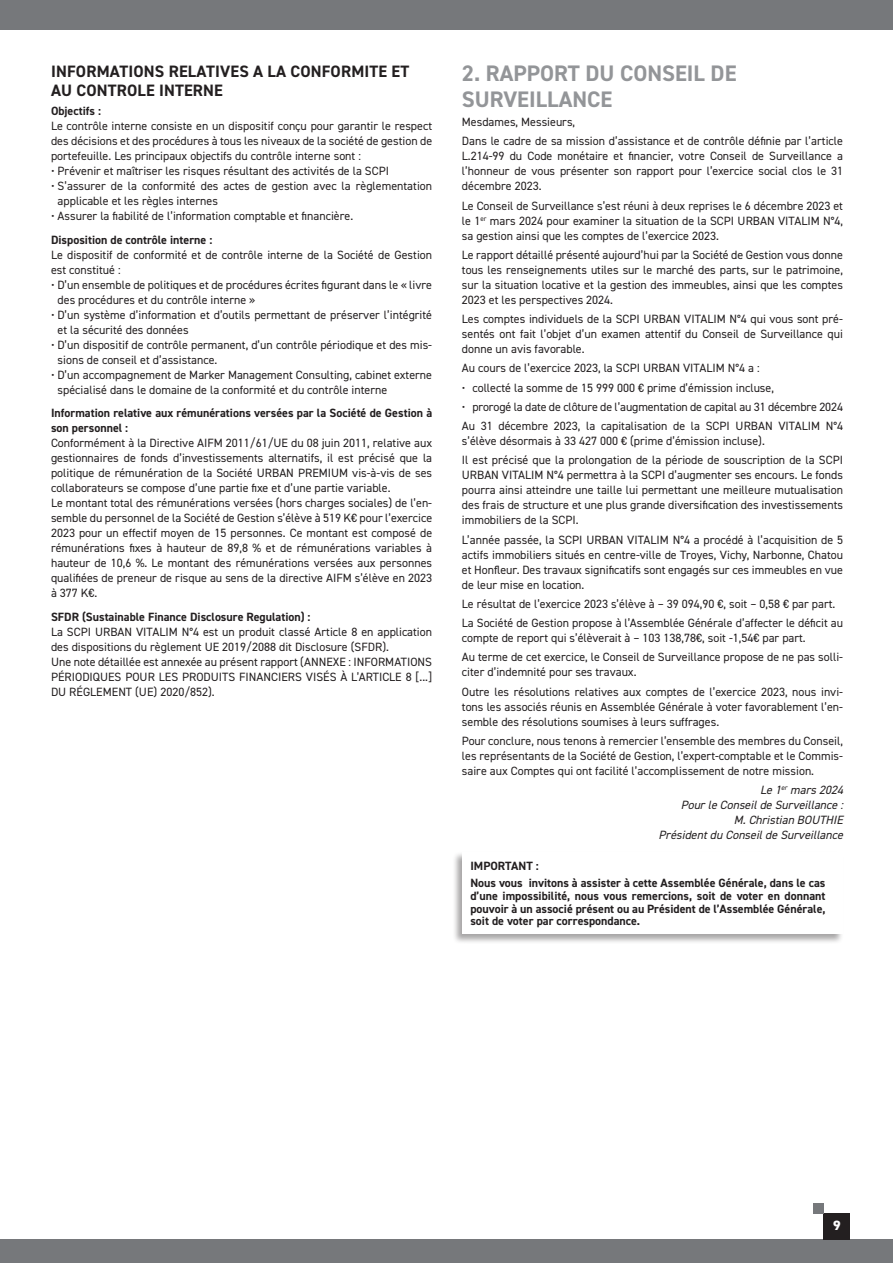
<style>
.page{position:relative;width:893px;height:1263px;background:#fff}
.page>*{position:absolute;margin:0;border:0;box-sizing:border-box;transform-origin:0 0}
.t1{font:700 22.5px/25.5px "DIN2014";color:#939598}
.t2{font:700 16.5px/19.5px "DIN2014";letter-spacing:.01em;color:#231f20}
.t3{font:800 13.5px "DIN2014";color:#fff}
.t4{font:12px/15px "DIN2014";color:#231f20}
.t5{font:700 12px/12.8px "DIN2014";color:#231f20}
.t6{font:italic 12px/15px "DIN2014";color:#231f20;text-align:right}
</style>
<div class="page">
<div style="left:0;top:1239px;width:893px;height:24px;background:#76787b"></div>
<div style="left:0;top:0;width:893px;height:30px;background:#76787b"></div>
<div style="left:824px;top:1213px;width:26px;height:26px;background:#231f20"></div>
<div style="left:813px;top:1203px;width:11px;height:10px;background:#76787b"></div>
<div style="left:452px;top:851px;width:392px;height:93px;background:#231f20;opacity:.4"></div>
<div style="left:462px;top:852px;width:380px;height:82px;background:#fff"></div>
<h2 class="t2" style="left:51px;top:61px;width:360px">INFORMATIONS RELATIVES A LA CONFORMITE ET<br>AU CONTROLE INTERNE</h2>
<p class="t5" style="left:51px;top:105px;width:52px">Objectifs :</p>
<p class="t4" style="left:51px;top:119px;width:383px;text-align:justify">Le contrôle interne consiste en un dispositif conçu pour garantir le respect des décisions et des procédures à tous les niveaux de la société de gestion de portefeuille. Les principaux objectifs du contrôle interne sont :</p>
<p class="t4" style="left:51px;top:164px;width:340px">• Prévenir et maîtriser les risques résultant des activités de la SCPI</p>
<p class="t4" style="left:58px;top:179px;width:376px;text-indent:-7px">• S’assurer de la conformité des actes de gestion avec la règlementation applicable et les règles internes</p>
<p class="t4" style="left:51px;top:209px;width:304px">• Assurer la fiabilité de l’information comptable et financière.</p>
<p class="t5" style="left:51px;top:233px;width:163px">Disposition de contrôle interne :</p>
<p class="t4" style="left:51px;top:247px;width:383px">Le dispositif de conformité et de contrôle interne de la Société de Gestion est constitué :</p>
<p class="t4" style="left:58px;top:277px;width:376px;text-indent:-7px">• D’un ensemble de politiques et de procédures écrites figurant dans le « livre des procédures et du contrôle interne »</p>
<p class="t4" style="left:58px;top:307px;width:376px;text-indent:-7px">• D’un système d’information et d’outils permettant de préserver l’intégrité et la sécurité des données</p>
<p class="t4" style="left:58px;top:337px;width:376px;text-indent:-7px">• D’un dispositif de contrôle permanent, d’un contrôle périodique et des mis&shy;sions de conseil et d’assistance.</p>
<p class="t4" style="left:58px;top:367px;width:376px;text-indent:-7px">• D’un accompagnement de Marker Management Consulting, cabinet externe spécialisé dans le domaine de la conformité et du contrôle interne</p>
<p class="t5" style="left:51px;top:406px;width:383px;line-height:15px">Information relative aux rémunérations versées par la Société de Gestion à son personnel :</p>
<p class="t4" style="left:51px;top:436px;width:383px">Conformément à la Directive AIFM 2011/61/UE du 08 juin 2011, relative aux gestionnaires de fonds d’investissements alternatifs, il est précisé que la politique de rémunération de la Société URBAN PREMIUM vis-à-vis de ses collaborateurs se compose d’une partie fixe et d’une partie variable.<br>Le montant total des rémunérations versées (hors charges sociales) de l’en&shy;semble du personnel de la Société de Gestion s’élève à 519 K€ pour l’exercice 2023 pour un effectif moyen de 15 personnes. Ce montant est composé de rémunérations fixes à hauteur de 89,8 % et de rémunérations variables à hauteur de 10,6 %. Le montant des rémunérations versées aux personnes qualifiées de preneur de risque au sens de la directive AIFM s’élève en 2023 à 377 K€.</p>
<p class="t5" style="left:51px;top:610px;width:261px">SFDR (Sustainable Finance Disclosure Regulation) :</p>
<p class="t4" style="left:51px;top:624px;width:383px">La SCPI URBAN VITALIM N°4 est un produit classé Article 8 en application des dispositions du règlement UE 2019/2088 dit Disclosure (SFDR).<br>Une note détaillée est annexée au présent rapport (ANNEXE : INFORMATIONS PÉRIODIQUES POUR LES PRODUITS FINANCIERS VISÉS À L’ARTICLE 8 [...] DU RÉGLEMENT (UE) 2020/852).</p>
<h1 class="t1" style="left:462px;top:61px;width:276px">2. RAPPORT DU CONSEIL DE<br>SURVEILLANCE</h1>
<p class="t4" style="left:462px;top:112px;width:383px;line-height:19.2px">Mesdames, Messieurs,<br>Dans le cadre de sa mission d’assistance et de contrôle définie par l’article</p>
<p class="t4" style="left:462px;top:148px;width:383px;text-align:justify">L.214-99 du Code monétaire et financier, votre Conseil de Surveillance a l’honneur de vous présenter son rapport pour l’exercice social clos le 31 décembre 2023.</p>
<p class="t4" style="left:462px;top:198px;width:383px;text-align:justify">Le Conseil de Surveillance s’est réuni à deux reprises le 6 décembre 2023 et le 1<sup>er</sup> mars 2024 pour examiner la situation de la SCPI URBAN VITALIM N°4, sa gestion ainsi que les comptes de l’exercice 2023.</p>
<p class="t4" style="left:462px;top:247px;width:383px;text-align:justify">Le rapport détaillé présenté aujourd’hui par la Société de Gestion vous donne tous les renseignements utiles sur le marché des parts, sur le patrimoine, sur la situation locative et la gestion des immeubles, ainsi que les comptes 2023 et les perspectives 2024.</p>
<p class="t4" style="left:462px;top:311px;width:383px;text-align:justify">Les comptes individuels de la SCPI URBAN VITALIM N°4 qui vous sont pré&shy;sentés ont fait l’objet d’un examen attentif du Conseil de Surveillance qui donne un avis favorable.</p>
<p class="t4" style="left:462px;top:360px;width:299px">Au cours de l’exercice 2023, la SCPI URBAN VITALIM N°4 a :</p>
<p class="t4" style="left:462px;top:380px;width:314px">• collecté la somme de 15 999 000 € prime d’émission incluse,</p>
<p class="t4" style="left:462px;top:397px;width:383px;line-height:19.2px">• prorogé la date de clôture de l’augmentation de capital au 31 décembre 2024<br>Au 31 décembre 2023, la capitalisation de la SCPI URBAN VITALIM N°4</p>
<p class="t4" style="left:462px;top:431px;width:383px;line-height:19.2px">s’élève désormais à 33 427 000 € (prime d’émission incluse).<br>Il est précisé que la prolongation de la période de souscription de la SCPI</p>
<p class="t4" style="left:462px;top:467px;width:383px;text-align:justify">URBAN VITALIM N°4 permettra à la SCPI d’augmenter ses encours. Le fonds pourra ainsi atteindre une taille lui permettant une meilleure mutualisation des frais de structure et une plus grande diversification des investissements immobiliers de la SCPI.</p>
<p class="t4" style="left:462px;top:532px;width:383px;text-align:justify">L’année passée, la SCPI URBAN VITALIM N°4 a procédé à l’acquisition de 5 actifs immobiliers situés en centre-ville de Troyes, Vichy, Narbonne, Chatou et Honfleur. Des travaux significatifs sont engagés sur ces immeubles en vue de leur mise en location.</p>
<p class="t4" style="left:462px;top:594px;width:383px;line-height:19.2px">Le résultat de l’exercice 2023 s’élève à – 39 094,90 €, soit – 0,58 € par part.<br>La Société de Gestion propose à l’Assemblée Générale d’affecter le déficit au</p>
<p class="t4" style="left:462px;top:628px;width:383px;line-height:19.2px">compte de report qui s’élèverait à – 103 138,78€, soit -1,54€ par part.<br>Au terme de cet exercice, le Conseil de Surveillance propose de ne pas solli-</p>
<p class="t4" style="left:462px;top:662px;width:383px;line-height:19.2px">citer d’indemnité pour ses travaux.<br>Outre les résolutions relatives aux comptes de l’exercice 2023, nous invi-</p>
<p class="t4" style="left:462px;top:699px;width:383px">tons les associés réunis en Assemblée Générale à voter favorablement l’en&shy;semble des résolutions soumises à leurs suffrages.</p>
<p class="t4" style="left:462px;top:733px;width:383px;text-align:justify">Pour conclure, nous tenons à remercier l’ensemble des membres du Conseil, les représentants de la Société de Gestion, l’expert-comptable et le Commis&shy;saire aux Comptes qui ont facilité l’accomplissement de notre mission.</p>
<p class="t6" style="left:659px;top:782px;width:189px">Le 1<sup>er</sup> mars2024<br>Pourle Conseilde Surveillance :<br>M.Christian BOUTHIE<br>Présidentdu Conseilde Surveillance</p>
<p class="t5" style="left:470px;top:857px;width:356px;line-height:17px">IMPORTANT :<br>Nous vous invitons à assister à cette Assemblée Générale, dans le cas</p>
<p class="t5" style="left:470px;top:889px;width:357px;text-align:justify">d’une impossibilité, nous vous remercions, soit de voter en donnant pouvoir à un associé présent ou au Président de l’Assemblée Générale, soit de voter par correspondance.</p>
<p class="t3" style="left:833px;top:1216px;width:9px">9</p>
</div>
